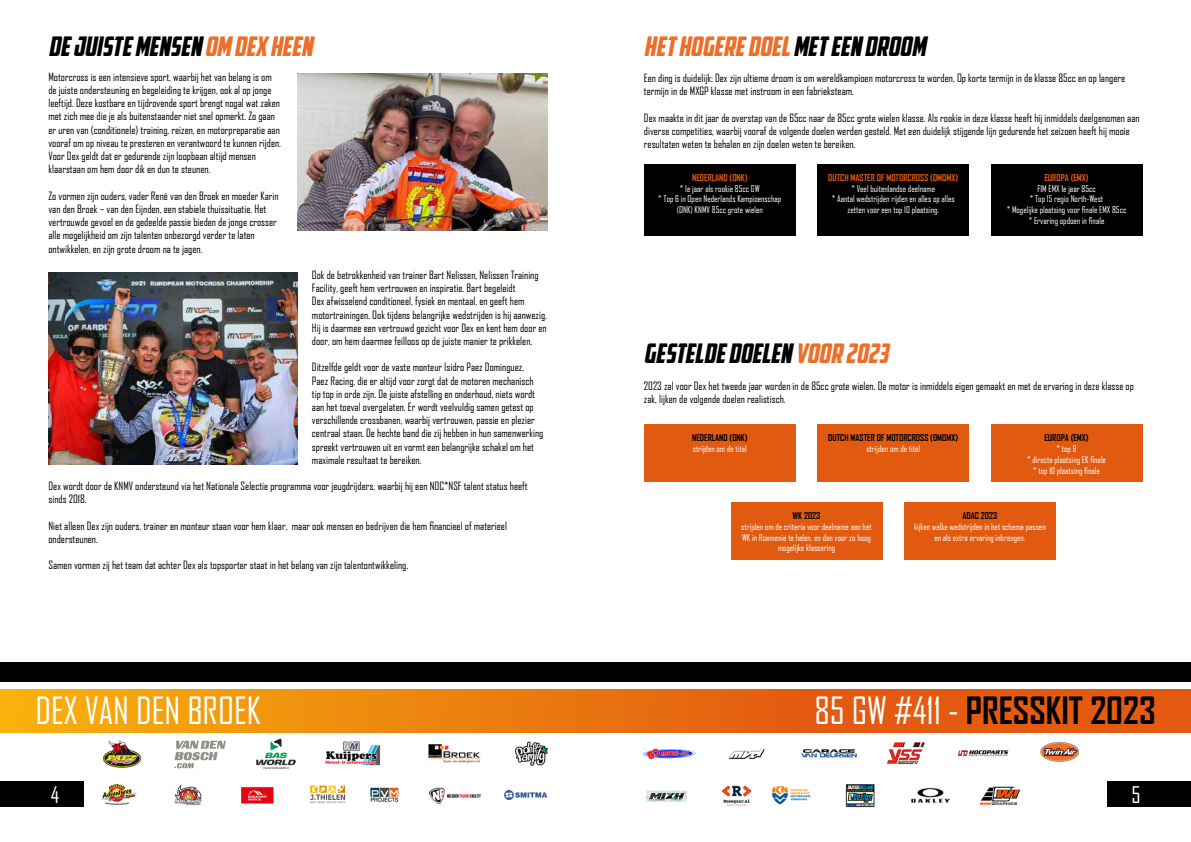
<style>
.page{position:relative;width:1191px;height:842px;background:#fff}
.page>*{position:absolute;margin:0;border:0;box-sizing:border-box;transform-origin:0 0}
.t1{font:700 36px "Agency FB";color:#020203}
.t2{font:36px "Agency FB";color:#fff}
.t3{font:italic 27px "American Captain";color:#000}
.t4{font:italic 27px "American Captain";color:#ed6e28}
.t5{font:22px "Agency FB";color:#fff}
.t6{font:11px/13.2px "Agency FB";color:#000}
.t7{font:9px/10.8px "Agency FB";color:#fff;text-align:center}
.t8{font:700 9px "Agency FB";color:#000}
.t9{font:700 9px "Agency FB";color:#e25a10}
.s1{color:#ed6e28}
.s2{color:#000}
.s3{font-weight:400;color:#fff}
</style>
<div class="page">
<img style="left:101px;top:738px;width:977px;height:70px">
<div style="left:0;top:662px;width:1191px;height:20px;background:#000"></div>
<svg style="left:0;top:690px;width:1191px;height:42px;background:#ea780e"></svg>
<div style="left:0;top:781px;width:84px;height:26px;background:#000"></div>
<div style="left:1107px;top:781px;width:84px;height:26px;background:#000"></div>
<img style="left:298px;top:73px;width:249px;height:157px">
<div style="left:644px;top:424px;width:151px;height:58px;background:#e25a10"></div>
<div style="left:730px;top:502px;width:152px;height:58px;background:#e25a10"></div>
<div style="left:817px;top:424px;width:152px;height:58px;background:#e25a10"></div>
<div style="left:904px;top:502px;width:151px;height:58px;background:#e25a10"></div>
<div style="left:990px;top:424px;width:152px;height:58px;background:#e25a10"></div>
<div style="left:644px;top:164px;width:151px;height:71px;background:#000"></div>
<div style="left:817px;top:164px;width:152px;height:71px;background:#000"></div>
<div style="left:990px;top:164px;width:152px;height:71px;background:#000"></div>
<img style="left:48px;top:272px;width:250px;height:193px">
<h2 class="t3" style="left:48px;top:30px;width:271px">DEJUISTEMENSEN <span class="s1">OM DEX HEEN</span></h2>
<p class="t6" style="left:48px;top:70px;width:234px">Motorcross is een intensieve sport, waarbij het van belang is om de juiste ondersteuning en begeleiding te krijgen, ook al op jonge leeftijd. Deze kostbare en tijdrovende sport brengt nogal wat zaken met zich mee die je als buitenstaander niet snel opmerkt. Zo gaan er uren van (conditionele) training, reizen, en motorpreparatie aan vooraf om op niveau te presteren en verantwoord te kunnen rijden.<br>Voor Dex geldt dat er gedurende zijn loopbaan altijd mensen klaarstaan om hem door dik en dun te steunen.</p>
<p class="t6" style="left:48px;top:189px;width:232px">Zo vormen zijn ouders, vader René van den Broek en moeder Karin van den Broek – van den Eijnden, een stabiele thuissituatie. Het vertrouwde gevoel en de gedeelde passie bieden de jonge crosser alle mogelijkheid om zijn talenten onbezorgd verder te laten ontwikkelen, en zijn grote droom na te jagen.</p>
<p class="t6" style="left:312px;top:268px;width:237px">Ook de betrokkenheid van trainer Bart Nelissen, Nelissen Training Facility, geeft hem vertrouwen en inspiratie. Bart begeleidt<br>Dex afwisselend conditioneel, fysiek en mentaal, en geeft hem motortrainingen. Ook tijdens belangrijke wedstrijden is hij aanwezig.<br>Hij is daarmee een vertrouwd gezicht voor Dex en kent hem door en door, om hem daarmee feilloos op de juiste manier te prikkelen.</p>
<p class="t6" style="left:312px;top:360px;width:233px">Ditzelfde geldt voor de vaste monteur Isidro Paez Dominguez,<br>Paez Racing, die er altijd voor zorgt dat de motoren mechanisch tip top in orde zijn. De juiste afstelling en onderhoud, niets wordt aan het toeval overgelaten. Er wordt veelvuldig samen getest op verschillende crossbanen, waarbij vertrouwen, passie en plezier centraal staan. De hechte band die zij hebben in hun samenwerking spreekt vertrouwen uit en vormt een belangrijke schakel om het maximale resultaat te bereiken.</p>
<p class="t6" style="left:48px;top:479px;width:481px">Dex wordt door de KNMV ondersteund via het Nationale Selectie programma voor jeugdrijders, waarbij hij een NOC*NSF talent status heeft sinds 2018.</p>
<p class="t6" style="left:48px;top:519px;width:460px">Niet alleen Dex zijn ouders, trainer en monteur staan voor hem klaar, maar ook mensen en bedrijven die hem financieel of materieel ondersteunen.</p>
<p class="t6" style="left:48px;top:558px;width:361px">Samen vormen zij het team dat achter Dex als topsporter staat in het belang van zijn talentontwikkeling.</p>
<h2 class="t4" style="left:644px;top:30px;width:289px">HETHOGEREDOEL<span class="s2">METEEN DROOM</span></h2>
<p class="t6" style="left:644px;top:71px;width:483px">Een ding is duidelijk: Dex zijn ultieme droom is om wereldkampioen motorcross te worden, Op korte termijn in de klasse 85cc en op langere termijn in de MXGP klasse met instroom in een fabrieksteam.</p>
<p class="t6" style="left:644px;top:111px;width:497px">Dex maakte in dit jaar de overstap van de 65cc naar de 85cc grote wielen klasse. Als rookie in deze klasse heeft hij inmiddels deelgenomen aan diverse competities, waarbij vooraf de volgende doelen werden gesteld. Met een duidelijk stijgende lijn gedurende het seizoen heeft hij mooie resultaten weten te behalen en zijn doelen weten te bereiken.</p>
<p class="t9" style="left:692px;top:172px;width:57px">NEDERLAND (ONK)</p>
<p class="t7" style="left:658px;top:183px;width:125px">* 1e jaar als rookie 85cc GW<br>* Top 6 in Open Nederlands Kampioenschap (ONK) KNMV 85cc grote wielen</p>
<p class="t9" style="left:828px;top:172px;width:131px">DUTCH MASTER OF MOTORCROSS (DMOMX)</p>
<p class="t7" style="left:831px;top:183px;width:124px">* Veel buitenlandse deelname<br>* Aantal wedstrijden rijden en alles op alles zetten voor een top 10 plaatsing.</p>
<p class="t9" style="left:1044px;top:172px;width:46px">EUROPA (EMX)</p>
<p class="t7" style="left:1006px;top:183px;width:121px">FIM EMX 1e jaar 85cc<br>* Top 15 regio North-West<br>* Mogelijke plaatsing voor finale EMX 85cc * Ervaring opdoen in finale</p>
<h2 class="t3" style="left:644px;top:337px;width:251px">GESTELDEDOELEN <span class="s1">VOOR 2023</span></h2>
<p class="t6" style="left:644px;top:379px;width:491px">2023 zal voor Dex het tweede jaar worden in de 85cc grote wielen. De motor is inmiddels eigen gemaakt en met de ervaring in deze klasse op zak, lijken de volgende doelen realistisch.</p>
<p class="t8" style="left:692px;top:432px;width:57px">NEDERLAND (ONK)</p>
<p class="t7" style="left:693px;top:443px;width:55px">strijden om de titel</p>
<p class="t8" style="left:828px;top:432px;width:131px">DUTCH MASTER OF MOTORCROSS (DMOMX)</p>
<p class="t7" style="left:866px;top:443px;width:55px">strijden om de titel</p>
<p class="t8" style="left:1044px;top:432px;width:46px">EUROPA (EMX)</p>
<p class="t7" style="left:1027px;top:443px;width:80px">* top 8<br>* directe plaatsing EK finale * top 10 plaatsing finale</p>
<p class="t8" style="left:792px;top:510px;width:29px">WK 2023</p>
<p class="t7" style="left:741px;top:521px;width:132px">strijden om de criteria voor deelname aan het<br>WK in Roemenie te halen, en dan voor zo hoog mogelijke klassering</p>
<p class="t8" style="left:962px;top:510px;width:36px">ADAC 2023</p>
<p class="t7" style="left:914px;top:521px;width:133px">kijken welke wedstrijden in het schema passen en als extra ervaring inbrengen.</p>
<h1 class="t2" style="left:35px;top:689px;width:227px">DEX VAN DEN BROEK</h1>
<h1 class="t1" style="left:814px;top:688px;width:343px"><span class="s3">85 GW #411 -</span> PRESSKIT 2023</h1>
<h3 class="t5" style="left:51px;top:781px;width:10px">4</h3>
<h3 class="t5" style="left:1131px;top:781px;width:11px">5</h3>
</div>
